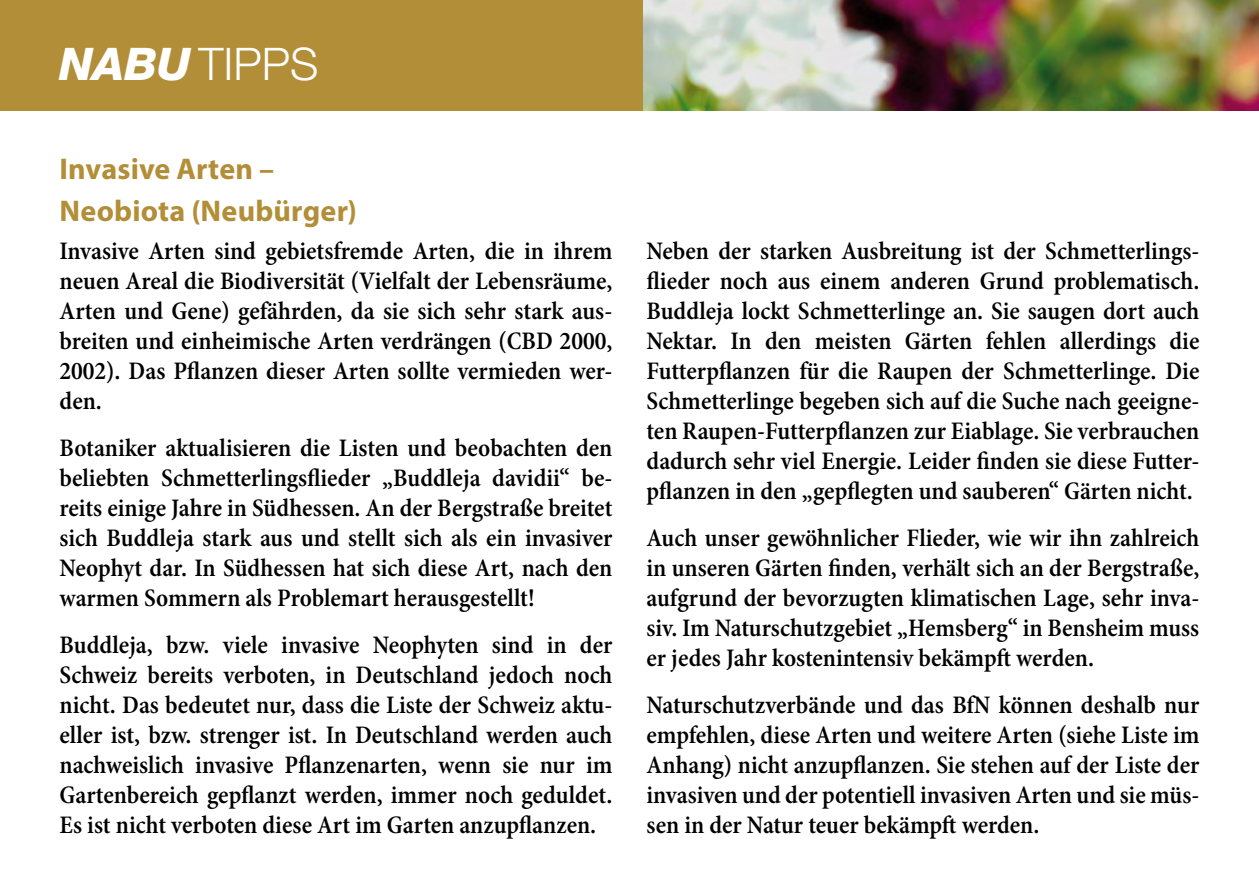
<style>
.page{position:relative;width:1259px;height:893px;background:#fff}
.page>*{position:absolute;margin:0;border:0;box-sizing:border-box;transform-origin:0 0}
.t1{font:300 45px "Helvetica Neue LT";color:#fff}
.t2{font:700 30px/42px "Myriad Pro";letter-spacing:.005em;color:#b38e38}
.t3{font:600 condensed 25.5px/30px "Minion Pro";color:#000;text-align:justify}
.s1{font-weight:800;font-style:italic}
</style>
<div class="page">
<div style="left:0;top:0;width:1259px;height:111px;background:#b38e38"></div>
<img style="left:643px;top:0;width:616px;height:111px">
<h1 class="t1" style="left:60px;top:37px;width:260px"><span class="s1">NABU</span> TIPPS</h1>
<p class="t2" style="left:60px;top:147px;width:299px">Invasive Arten –<br>Neobiota (Neubürger)</p>
<p class="t3" style="left:60px;top:237px;width:554px">Invasive Arten sind gebietsfremde Arten, die in ihrem neuen Areal die Biodiversität (Vielfalt der Lebensräume, Arten und Gene) gefährden, da sie sich sehr stark aus&shy;breiten und einheimische Arten verdrängen (CBD 2000, 2002). Das Pflanzen dieser Arten sollte vermieden wer&shy;den.</p>
<p class="t3" style="left:60px;top:434px;width:554px">Botaniker aktualisieren die Listen und beobachten den beliebten Schmetterlingsflieder „Buddleja davidii“ be&shy;reits einige Jahre in Südhessen. An der Bergstraße breitet sich Buddleja stark aus und stellt sich als ein invasiver Neophyt dar. In Südhessen hat sich diese Art, nach den warmen Sommern als Problemart herausgestellt!</p>
<p class="t3" style="left:60px;top:631px;width:554px">Buddleja, bzw. viele invasive Neophyten sind in der Schweiz bereits verboten, in Deutschland jedoch noch nicht. Das bedeutet nur, dass die Liste der Schweiz aktu&shy;eller ist, bzw. strenger ist. In Deutschland werden auch nachweislich invasive Pflanzenarten, wenn sie nur im Gartenbereich gepflanzt werden, immer noch geduldet.<br>Es ist nicht verboten diese Art im Garten anzupflanzen.</p>
<p class="t3" style="left:646px;top:237px;width:554px">Neben der starken Ausbreitung ist der Schmetterlings&shy;flieder noch aus einem anderen Grund problematisch.<br>Buddleja lockt Schmetterlinge an. Sie saugen dort auch Nektar. In den meisten Gärten fehlen allerdings die Futterpflanzen für die Raupen der Schmetterlinge. Die Schmetterlinge begeben sich auf die Suche nach geeigne&shy;ten Raupen-Futterpflanzen zur Eiablage. Sie verbrauchen dadurch sehr viel Energie. Leider finden sie diese Futter&shy;pflanzen in den „gepflegten und sauberen“ Gärten nicht.</p>
<p class="t3" style="left:646px;top:524px;width:554px">Auch unser gewöhnlicher Flieder, wie wir ihn zahlreich in unseren Gärten finden, verhält sich an der Bergstraße, aufgrund der bevorzugten klimatischen Lage, sehr inva&shy;siv. Im Naturschutzgebiet „Hemsberg“ in Bensheim muss er jedes Jahr kostenintensiv bekämpft werden.</p>
<p class="t3" style="left:646px;top:691px;width:554px">Naturschutzverbände und das BfN können deshalb nur empfehlen, diese Arten und weitere Arten (siehe Liste im Anhang) nicht anzupflanzen. Sie stehen auf der Liste der invasiven und der potentiell invasiven Arten und sie müs&shy;sen in der Natur teuer bekämpft werden.</p>
</div>
